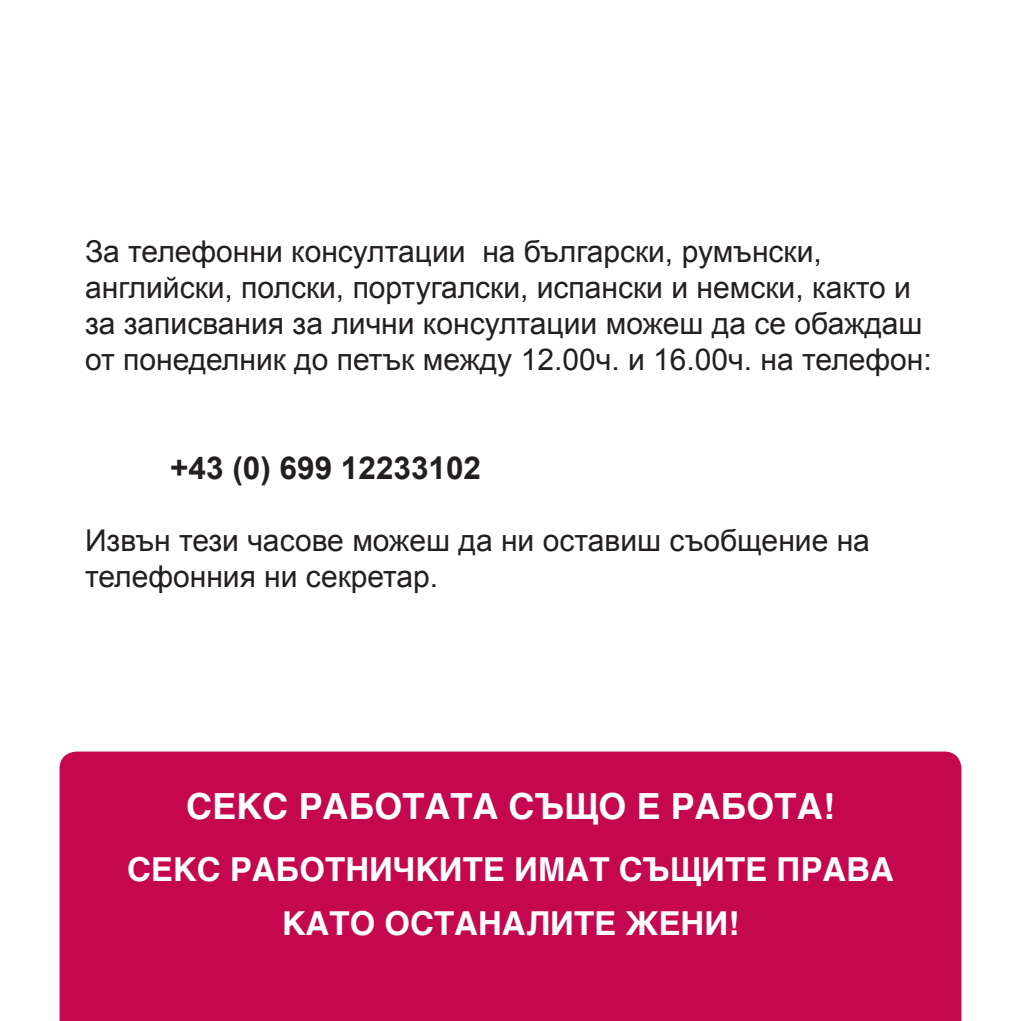
<style>
.page{position:relative;width:1021px;height:1021px;background:#fff}
.page>*{position:absolute;margin:0;border:0;box-sizing:border-box;transform-origin:0 0}
.t1{font:700 36px "Helvetica";color:#fff}
.t2{font:700 33px/54px "Helvetica";color:#fff;text-align:center}
.t3{font:700 31.5px "Arial";color:#231f20}
.t4{font:30px/36px "Arial";color:#231f20}
</style>
<div class="page">
<div style="left:60px;top:751px;width:901px;height:269px;background:#c50750"></div>
<p class="t4" style="left:85px;top:233px;width:848px">За телефонни консултации на български, румънски, английски, полски, португалски, испански и немски, както и за записвания за лични консултации можеш да се обаждаш от понеделник до петък между 12.00ч. и 16.00ч. на телефон:</p>
<p class="t3" style="left:170px;top:447px;width:312px">+43 (0) 699 12233102</p>
<p class="t4" style="left:85px;top:523px;width:786px">Извън тези часове можеш да ни оставиш съобщение на телефонния ни секретар.</p>
<p class="t1" style="left:186px;top:777px;width:650px">СЕКС РАБОТАТА СЪЩО Е РАБОТА!</p>
<p class="t2" style="left:127px;top:842px;width:768px">СЕКС РАБОТНИЧКИТЕ ИМАТ СЪЩИТЕ ПРАВА<br>КАТО ОСТАНАЛИТЕ ЖЕНИ!</p>
</div>
